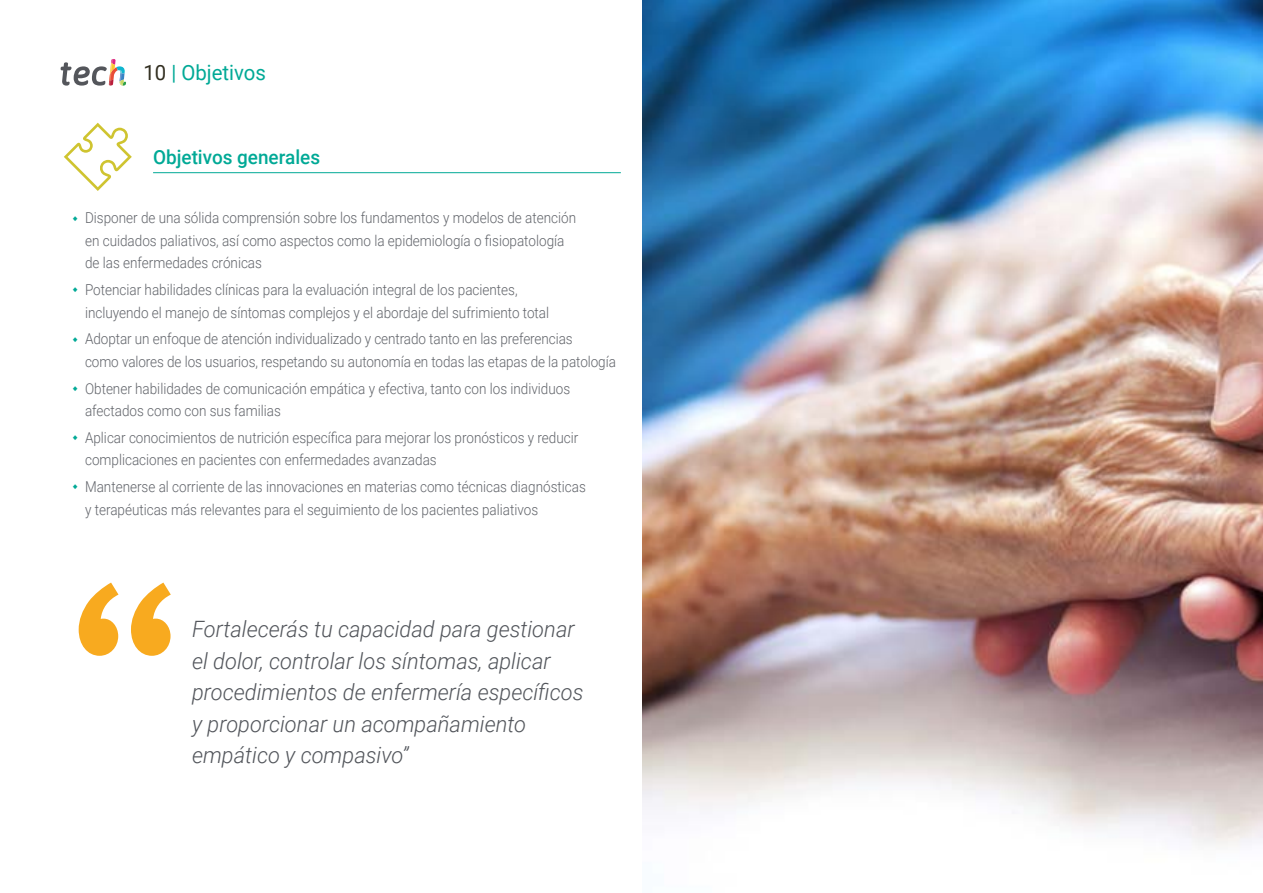
<style>
.page{position:relative;width:1263px;height:893px;background:#fff}
.page>*{position:absolute;margin:0;border:0;box-sizing:border-box;transform-origin:0 0}
.t1{font:italic 300 22.5px/31.5px "Roboto";color:#52555b}
.t2{font:21px "Roboto";color:#00a996}
.t3{font:500 19.5px "Roboto";color:#00a996}
.t4{font:300 15px/22.5px "Roboto";color:#61646a;scale:.9 1}
.s1{color:#312e20}
</style>
<div class="page">
<hr style="left:153px;top:172px;width:468px;height:1px;background:#00a996">
<svg style="left:64px;top:123px;width:68px;height:68px"></svg>
<img style="left:642px;top:0;width:621px;height:846px">
<svg style="left:79px;top:583px;width:92px;height:73px"></svg>
<svg style="left:61px;top:59px;width:65px;height:27px"></svg>
<h2 class="t2" style="left:144px;top:57px;width:124px"><span class="s1">10</span> | Objetivos</h2>
<h3 class="t3" style="left:153px;top:144px;width:169px">Objetivos generales</h3>
<p class="t4" style="left:85px;top:206px;width:547px">Disponer de una sólida comprensión sobre los fundamentos y modelos de atención en cuidados paliativos, así como aspectos como la epidemiología o fisiopatología de las enfermedades crónicas</p>
<p class="t4" style="left:85px;top:278px;width:517px">Potenciar habilidades clínicas para la evaluación integral de los pacientes, incluyendo el manejo de síntomas complejos y el abordaje del sufrimiento total</p>
<p class="t4" style="left:85px;top:327px;width:591px">Adoptar un enfoque de atención individualizado y centrado tanto en las preferencias<br>como valores de los usuarios, respetando su autonomía en todas las etapas de la patología</p>
<p class="t4" style="left:85px;top:376px;width:541px">Obtener habilidades de comunicación empática y efectiva, tanto con los individuos afectados como con sus familias</p>
<p class="t4" style="left:85px;top:426px;width:550px">Aplicar conocimientos de nutrición específica para mejorar los pronósticos y reducir complicaciones en pacientes con enfermedades avanzadas</p>
<p class="t4" style="left:85px;top:475px;width:558px">Mantenerse al corriente de las innovaciones en materias como técnicas diagnósticas y terapéuticas más relevantes para el seguimiento de los pacientes paliativos</p>
<h1 class="t1" style="left:192px;top:612px;width:393px">Fortalecerás tu capacidad para gestionar el dolor, controlar los síntomas, aplicar procedimientos de enfermería específicos y proporcionar un acompañamiento empático y compasivo”</h1>
</div>
